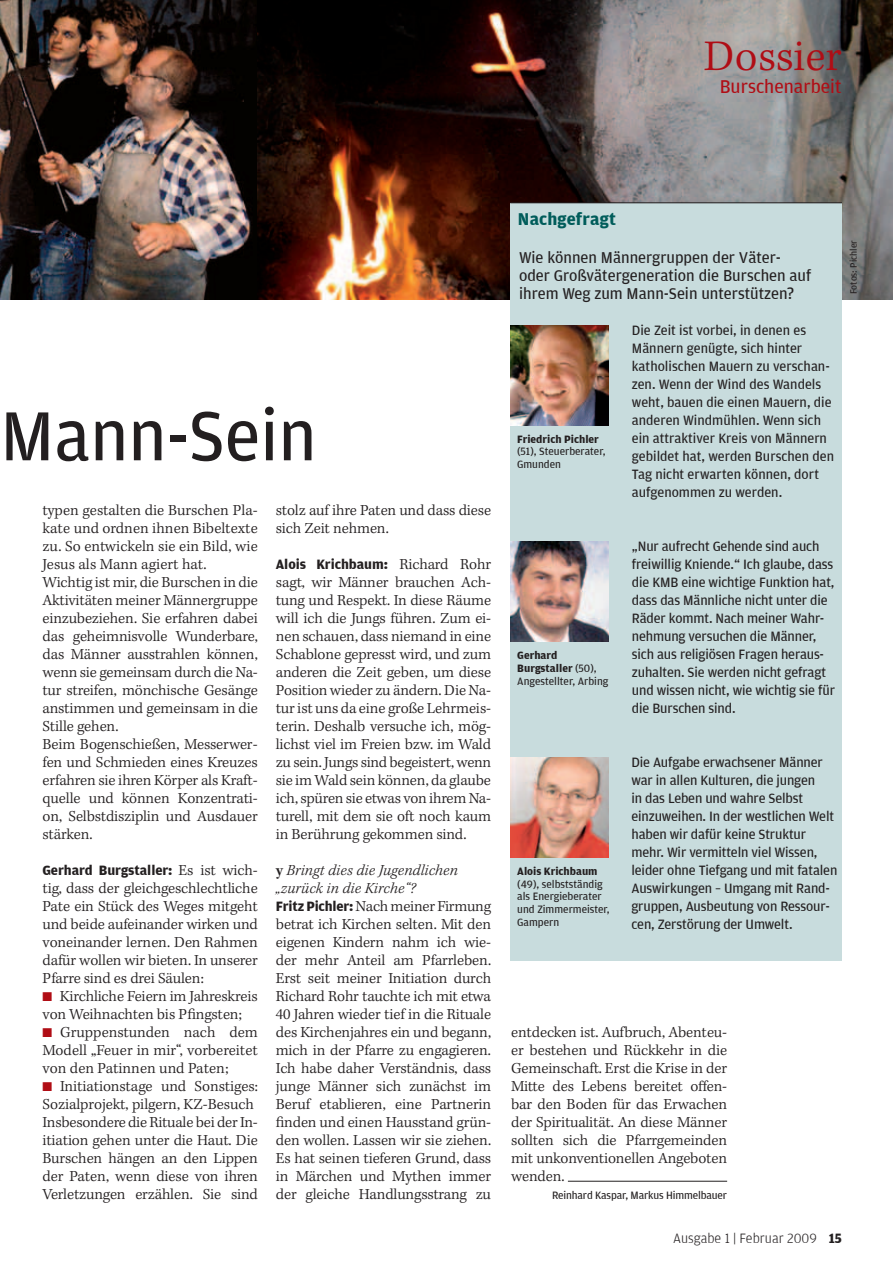
<style>
.page{position:relative;width:893px;height:1263px;background:#fff}
.page>*{position:absolute;margin:0;border:0;box-sizing:border-box;transform-origin:0 0}
.t1{font:73.5px "Amplitude";color:#231f20}
.t2{font:45px "Kepler Std Light Capt";color:#b00d15}
.t3{font:19.5px "Amplitude";color:#b00d15}
.t4{font:700 18px "Amplitude";letter-spacing:.01em;color:#005c5a}
.t5{font:16.5px/18px "Amplitude";color:#231f20}
.t6{font:15.75px/18px "Kepler Std Light Capt";letter-spacing:-.01em;color:#231f20;text-align:justify}
.t7{font:italic 300 15.75px/18px "Kepler Std";letter-spacing:.01em;color:#231f20}
.t8{font:14.25px/18px "Amplitude";letter-spacing:-.01em;color:#231f20}
.t9{font:700 14.25px "Amplitude";letter-spacing:-.005em;color:#231f20}
.t10{font:300 14.25px "Amplitude";color:#231f20}
.t11{font:11.25px/12.8px "Amplitude";color:#231f20}
.t12{font:700 11.25px "Amplitude";color:#231f20}
.t13{font:9.75px "Amplitude";color:#231f20}
.s1{font-family:"Kepler Std Light Capt";font-weight:400;font-size:15.75px}
.s2{color:#b00d15}
.s3{font-weight:600;font-style:normal}
.s4{font-family:"Amplitude";font-weight:700;font-size:14.25px}
.s5{font-weight:700}
</style>
<div class="page">
<img style="left:0;top:0;width:257px;height:299px">
<img style="left:257px;top:0;width:636px;height:299px">
<div style="left:510px;top:203px;width:332px;height:758px;background:#c8dcdd"></div>
<hr style="left:510px;top:203px;width:332px;height:1px;background:#231f20">
<hr style="left:568px;top:1181px;width:159px;height:1px;background:#231f20">
<img style="left:510px;top:326px;width:98px;height:99px">
<img style="left:510px;top:542px;width:98px;height:99px">
<img style="left:510px;top:758px;width:98px;height:99px">
<h2 class="t2" style="left:704px;top:30px;width:140px">Dossier</h2>
<p class="t3" style="left:720px;top:75px;width:123px">Burschenarbeit</p>
<h1 class="t1" style="left:0;top:395px;width:318px">Mann-Sein</h1>
<p class="t6" style="left:43px;top:502px;width:217px;text-align:left">typen gestalten die Burschen Pla&shy;kate und ordnen ihnen Bibeltexte zu. So entwickeln sie ein Bild, wie<br>Jesus als Mann agiert hat.<br>Wichtig ist mir, die Burschen in die<br>Aktivitäten meiner Männergruppe einzubeziehen. Sie erfahren dabei das geheimnisvolle Wunderbare, das Männer ausstrahlen können, wenn sie gemeinsam durch die Na&shy;tur streifen, mönchische Gesänge anstimmen und gemeinsam in die<br>Stille gehen.<br>Beim Bogenschießen, Messerwer&shy;fen und Schmieden eines Kreuzes erfahren sie ihren Körper als Kraft&shy;quelle und können Konzentrati&shy;on, Selbstdisziplin und Ausdauer stärken.</p>
<p class="t9" style="left:43px;top:862px;width:217px">Gerhard Burgstaller: <span class="s1">Es ist wich-</span></p>
<p class="t6" style="left:43px;top:880px;width:217px">tig, dass der gleichgeschlechtliche Pate ein Stück des Weges mitgeht und beide aufeinander wirken und voneinander lernen. Den Rahmen dafür wollen wir bieten. In unserer Pfarre sind es drei Säulen:</p>
<p class="t6" style="left:43px;top:988px;width:217px"><span class="s2">■</span> Kirchliche Feiern im Jahreskreis von Weihnachten bis Pfingsten;</p>
<p class="t6" style="left:43px;top:1024px;width:217px"><span class="s2">■</span> Gruppenstunden nach dem Modell „Feuer in mir“, vorbereitet von den Patinnen und Paten;</p>
<p class="t6" style="left:43px;top:1078px;width:217px;text-align:left"><span class="s2">■</span> Initiationstage und Sonstiges:<br>Sozialprojekt, pilgern, KZ-Besuch Insbesondere die Rituale bei der In&shy;itiation gehen unter die Haut. Die Burschen hängen an den Lippen der Paten, wenn diese von ihren Verletzungen erzählen. Sie sind</p>
<p class="t6" style="left:276px;top:502px;width:217px">stolz auf ihre Paten und dass diese sich Zeit nehmen.</p>
<p class="t9" style="left:276px;top:556px;width:217px">Alois Krichbaum: <span class="s1">Richard Rohr</span></p>
<p class="t6" style="left:276px;top:574px;width:217px">sagt, wir Männer brauchen Ach&shy;tung und Respekt. In diese Räume will ich die Jungs führen. Zum ei&shy;nen schauen, dass niemand in eine Schablone gepresst wird, und zum anderen die Zeit geben, um diese Position wieder zu ändern. Die Na&shy;tur ist uns da eine große Lehrmeis&shy;terin. Deshalb versuche ich, mög&shy;lichst viel im Freien bzw. im Wald zu sein. Jungs sind begeistert, wenn sie im Wald sein können, da glaube ich, spüren sie etwas von ihrem Na&shy;turell, mit dem sie oft noch kaum in Berührung gekommen sind.</p>
<p class="t7" style="left:276px;top:862px;width:183px"><span class="s3">y</span> Bringt dies die Jugendlichen „zurück in die Kirche“?</p>
<p class="t6" style="left:276px;top:898px;width:217px"><span class="s4">Fritz Pichler:</span> Nach meiner Firmung betrat ich Kirchen selten. Mit den eigenen Kindern nahm ich wie&shy;der mehr Anteil am Pfarrleben.<br>Erst seit meiner Initiation durch Richard Rohr tauchte ich mit etwa 40 Jahren wieder tief in die Rituale des Kirchenjahres ein und begann, mich in der Pfarre zu engagieren.<br>Ich habe daher Verständnis, dass junge Männer sich zunächst im Beruf etablieren, eine Partnerin finden und einen Hausstand grün&shy;den wollen. Lassen wir sie ziehen.<br>Es hat seinen tieferen Grund, dass in Märchen und Mythen immer der gleiche Handlungsstrang zu</p>
<p class="t4" style="left:518px;top:209px;width:99px">Nachgefragt</p>
<p class="t5" style="left:519px;top:249px;width:294px">Wie können Männergruppen der Väter&shy;oder Großvätergeneration die Burschen auf ihrem Weg zum Mann-Sein unterstützen?</p>
<p class="t12" style="left:517px;top:433px;width:83px">Friedrich Pichler</p>
<p class="t11" style="left:517px;top:445px;width:90px">(51), Steuerberater,<br>Gmunden</p>
<p class="t8" style="left:632px;top:321px;width:204px">Die Zeit ist vorbei, in denen es<br>Männern genügte, sich hinter katholischen Mauern zu verschan&shy;zen. Wenn der Wind des Wandels weht, bauen die einen Mauern, die anderen Windmühlen. Wenn sich ein attraktiver Kreis von Männern gebildet hat, werden Burschen den<br>Tag nicht erwarten können, dort aufgenommen zu werden.</p>
<p class="t13" style="left:848px;top:294px;width:56px;rotate:-90deg">Fotos: Pichler</p>
<p class="t11" style="left:517px;top:649px;width:93px"><span class="s5">Gerhard<br>Burgstaller</span> (50),<br>Angestellter, Arbing</p>
<p class="t8" style="left:632px;top:537px;width:205px">„Nur aufrecht Gehende sind auch freiwillig Kniende.“ Ich glaube, dass die KMB eine wichtige Funktion hat, dass das Männliche nicht unter die<br>Räder kommt. Nach meiner Wahr&shy;nehmung versuchen die Männer, sich aus religiösen Fragen heraus&shy;zuhalten. Sie werden nicht gefragt und wissen nicht, wie wichtig sie für die Burschen sind.</p>
<p class="t12" style="left:517px;top:865px;width:82px">Alois Krichbaum</p>
<p class="t11" style="left:517px;top:877px;width:94px">(49), selbstständig als Energieberater und Zimmermeister,<br>Gampern</p>
<p class="t8" style="left:631px;top:753px;width:207px">Die Aufgabe erwachsener Männer war in allen Kulturen, die jungen<br>in das Leben und wahre Selbst einzuweihen. In der westlichen Welt haben wir dafür keine Struktur mehr. Wir vermitteln viel Wissen, leider ohne Tiefgang und mit fatalen<br>Auswirkungen – Umgang mit Rand&shy;gruppen, Ausbeutung von Ressour&shy;cen, Zerstörung der Umwelt.</p>
<p class="t6" style="left:511px;top:1024px;width:218px">entdecken ist. Aufbruch, Abenteu&shy;er bestehen und Rückkehr in die Gemeinschaft. Erst die Krise in der Mitte des Lebens bereitet offen&shy;bar den Boden für das Erwachen der Spiritualität. An diese Männer sollten sich die Pfarrgemeinden mit unkonventionellen Angeboten wenden.</p>
<p class="t11" style="left:552px;top:1189px;width:177px">Reinhard Kaspar, Markus Himmelbauer</p>
<p class="t10" style="left:673px;top:1230px;width:170px">Ausgabe 1 | Februar 2009 <span class="s5">15</span></p>
</div>
